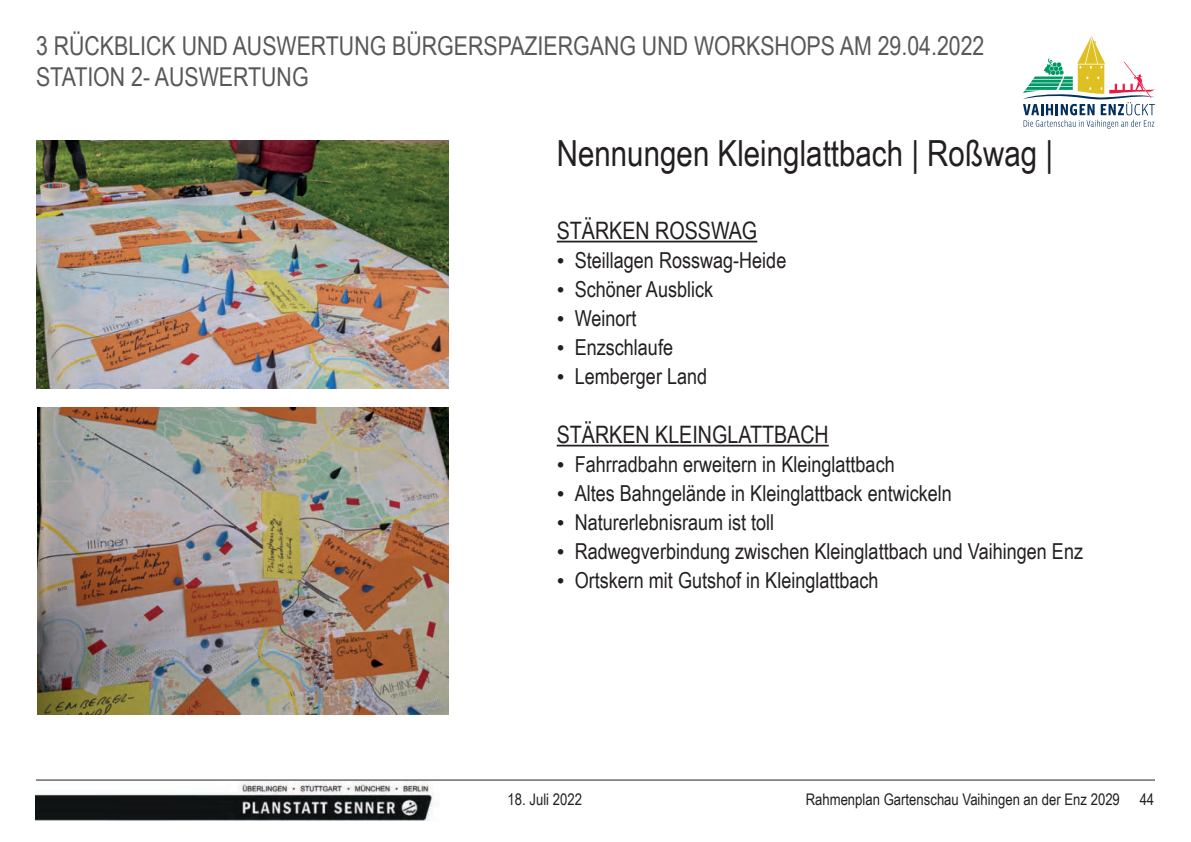
<style>
.page{position:relative;width:1191px;height:842px;background:#fff}
.page>*{position:absolute;margin:0;border:0;box-sizing:border-box;transform-origin:0 0}
.t1{font:36px "Arial Narrow";color:#231f20}
.t2{font:26px/31.2px "Arial Narrow";color:#57585a}
.t3{font:24px "Arial Narrow";color:#231f20}
.t4{font:22px "Arial Narrow";color:#231f20}
.t5{font:16px "Arial Narrow";color:#231f20}
.s1{font-family:"Times New Roman"}
</style>
<div class="page">
<hr style="left:36px;top:779px;width:1119px;height:1px;background:#231f20">
<svg style="left:1023px;top:36px;width:132px;height:93px"></svg>
<img style="left:36px;top:781px;width:397px;height:40px">
<hr style="left:557px;top:241px;width:200px;height:1px;background:#231f20">
<hr style="left:557px;top:445px;width:271px;height:1px;background:#231f20">
<img style="left:36px;top:140px;width:412px;height:248px">
<img style="left:37px;top:407px;width:411px;height:308px">
<p class="t2" style="left:36px;top:33px;width:950px">3 RÜCKBLICK UND AUSWERTUNG BÜRGERSPAZIERGANG UND WORKSHOPS AM 29.04.2022<br>STATION 2- AUSWERTUNG</p>
<h1 class="t1" style="left:557px;top:140px;width:498px">Nennungen Kleinglattbach | Roßwag |</h1>
<p class="t3" style="left:557px;top:222px;width:202px">STÄRKEN ROSSWAG</p>
<p class="t4" style="left:557px;top:252px;width:231px"><span class="s1">•</span> Steillagen Rosswag-Heide</p>
<p class="t4" style="left:557px;top:281px;width:158px"><span class="s1">•</span> Schöner Ausblick</p>
<p class="t4" style="left:557px;top:310px;width:81px"><span class="s1">•</span> Weinort</p>
<p class="t4" style="left:557px;top:339px;width:118px"><span class="s1">•</span> Enzschlaufe</p>
<p class="t4" style="left:557px;top:368px;width:152px"><span class="s1">•</span> Lemberger Land</p>
<p class="t3" style="left:557px;top:426px;width:273px">STÄRKEN KLEINGLATTBACH</p>
<p class="t4" style="left:557px;top:456px;width:339px"><span class="s1">•</span> Fahrradbahn erweitern in Kleinglattbach</p>
<p class="t4" style="left:557px;top:485px;width:397px"><span class="s1">•</span> Altes Bahngelände in Kleinglattback entwickeln</p>
<p class="t4" style="left:557px;top:514px;width:219px"><span class="s1">•</span> Naturerlebnisraum ist toll</p>
<p class="t4" style="left:557px;top:543px;width:528px"><span class="s1">•</span> Radwegverbindung zwischen Kleinglattbach und Vaihingen Enz</p>
<p class="t4" style="left:557px;top:572px;width:323px"><span class="s1">•</span> Ortskern mit Gutshof in Kleinglattbach</p>
<p class="t5" style="left:507px;top:793px;width:76px">18. Juli 2022</p>
<p class="t5" style="left:805px;top:793px;width:350px">Rahmenplan Gartenschau Vaihingen an der Enz 2029 44</p>
</div>
